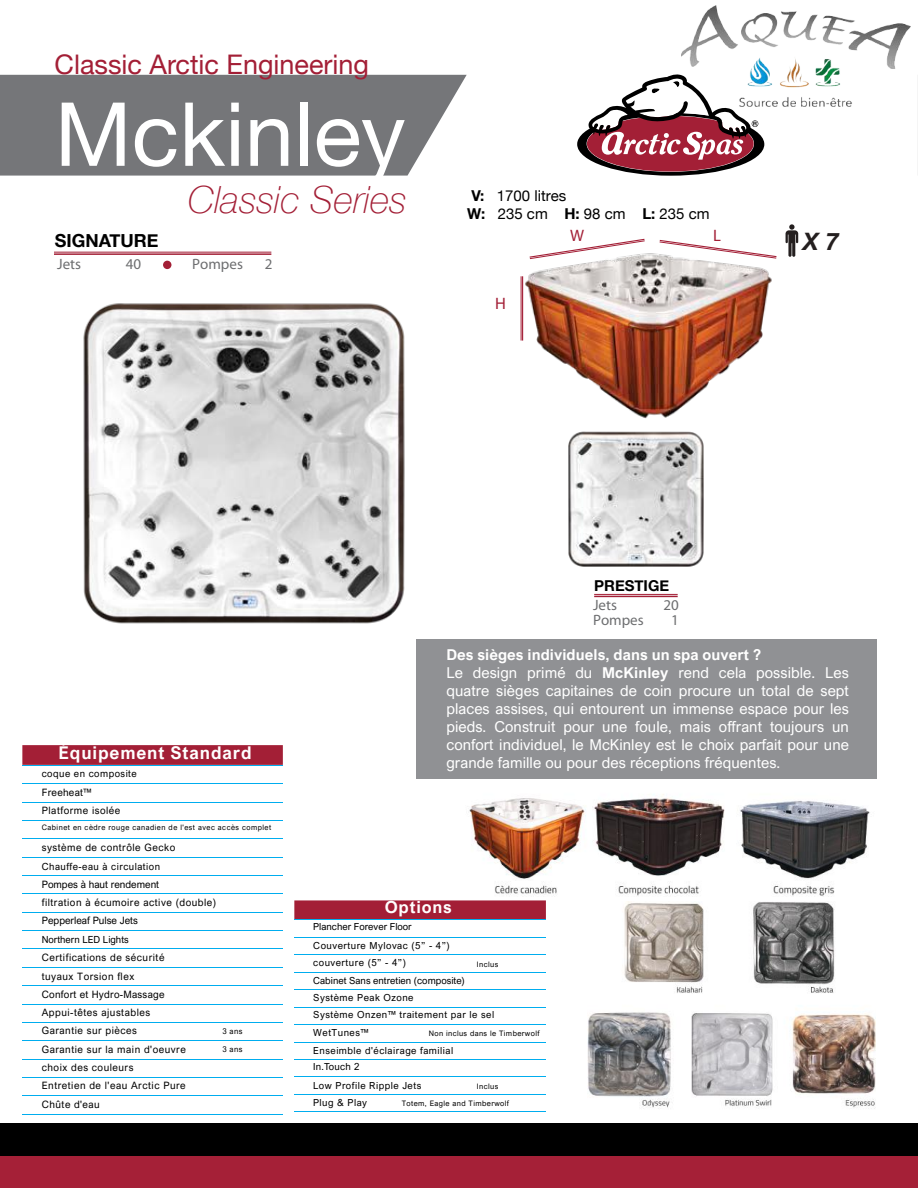
<style>
.page{position:relative;width:918px;height:1188px;background:#fff}
.page>*{position:absolute;margin:0;border:0;box-sizing:border-box;transform-origin:0 0}
.t1{font:88.5px "Helvetica Neue";color:#fff}
.t2{font:italic 100 37.5px "Helvetica Neue";color:#a31f36}
.t3{font:27px "Helvetica Neue";color:#a31f36}
.t4{font:italic 700 24px "Helvetica Neue";color:#241f1f}
.t5{font:700 18px "Helvetica Neue";color:#000}
.t6{font:700 17.55px "Arial Nova";letter-spacing:.05em;color:#fff}
.t7{font:700 16.8px "Arial Nova";letter-spacing:.05em;color:#fff}
.t8{font:16.65px "Myriad Pro";color:#a31f36}
.t9{font:15px/18px "Arial Nova";letter-spacing:.005em;color:#fff}
.t10{font:15px/18px "Helvetica Neue";color:#000}
.t11{font:15px "Myriad Pro";color:#6d6e70}
.t12{font:700 15px "Helvetica Neue";color:#000}
.t13{font:10.2px/17.7px "Arial Nova";letter-spacing:.05em;color:#000}
.t14{font:10.2px "Arial Nova";color:#000}
.t15{font:10.2px "Arial Nova";letter-spacing:.025em;color:#000}
.t16{font:9.75px/18.1px "Arial Nova";letter-spacing:.05em;color:#000}
.t17{font:9.75px/18.6px "Arial Nova";color:#000}
.t18{font:7.95px "Arial Nova";letter-spacing:.05em;color:#000}
.t19{font:7.5px "Arial Nova";letter-spacing:.05em;color:#000}
.s1{font-weight:700}
</style>
<div class="page">
<div style="left:0;top:1124px;width:918px;height:32px;background:#000"></div>
<div style="left:0;top:1156px;width:918px;height:32px;background:#a52037"></div>
<div style="left:22px;top:745px;width:261px;height:20px;background:#a31f36"></div>
<hr style="left:23px;top:765px;width:260px;height:1px;background:#00adef">
<hr style="left:23px;top:783px;width:260px;height:1px;background:#00adef">
<hr style="left:23px;top:802px;width:260px;height:1px;background:#00adef">
<hr style="left:23px;top:820px;width:260px;height:1px;background:#00adef">
<hr style="left:23px;top:838px;width:260px;height:1px;background:#00adef">
<hr style="left:23px;top:857px;width:260px;height:1px;background:#00adef">
<hr style="left:23px;top:875px;width:260px;height:1px;background:#00adef">
<hr style="left:23px;top:893px;width:260px;height:1px;background:#00adef">
<hr style="left:23px;top:912px;width:260px;height:1px;background:#00adef">
<hr style="left:23px;top:930px;width:260px;height:1px;background:#00adef">
<hr style="left:23px;top:949px;width:260px;height:1px;background:#00adef">
<hr style="left:23px;top:985px;width:260px;height:1px;background:#00adef">
<hr style="left:23px;top:1004px;width:260px;height:1px;background:#00adef">
<hr style="left:23px;top:1022px;width:260px;height:1px;background:#00adef">
<hr style="left:23px;top:1040px;width:260px;height:1px;background:#00adef">
<hr style="left:23px;top:1059px;width:260px;height:1px;background:#00adef">
<hr style="left:23px;top:1077px;width:260px;height:1px;background:#00adef">
<hr style="left:23px;top:1095px;width:260px;height:1px;background:#00adef">
<hr style="left:23px;top:1114px;width:260px;height:1px;background:#00adef">
<hr style="left:23px;top:967px;width:260px;height:1px;background:#00adef">
<div style="left:294px;top:900px;width:252px;height:19px;background:#a31f36"></div>
<hr style="left:294px;top:919px;width:252px;height:1px;background:#00adef">
<hr style="left:294px;top:937px;width:252px;height:1px;background:#00adef">
<hr style="left:294px;top:954px;width:252px;height:1px;background:#00adef">
<hr style="left:294px;top:972px;width:252px;height:1px;background:#00adef">
<hr style="left:294px;top:989px;width:252px;height:1px;background:#00adef">
<hr style="left:294px;top:1007px;width:252px;height:1px;background:#00adef">
<hr style="left:294px;top:1024px;width:252px;height:1px;background:#00adef">
<hr style="left:294px;top:1112px;width:252px;height:1px;background:#00adef">
<hr style="left:294px;top:1059px;width:252px;height:1px;background:#00adef">
<hr style="left:294px;top:1077px;width:252px;height:1px;background:#00adef">
<hr style="left:294px;top:1094px;width:252px;height:1px;background:#00adef">
<hr style="left:294px;top:1042px;width:252px;height:1px;background:#00adef">
<svg style="left:0;top:75px;width:467px;height:101px;background:#7e7f82"></svg>
<svg style="left:577px;top:74px;width:188px;height:102px"></svg>
<div style="left:417px;top:639px;width:460px;height:140px;background:#909194"></div>
<svg style="left:786px;top:224px;width:12px;height:33px"></svg>
<hr style="left:54px;top:252px;width:217px;height:1px;background:#a31f36">
<hr style="left:54px;top:253px;width:217px;height:2px;background:#a31f36">
<div style="left:163px;top:261px;width:8px;height:8px;background:#a31f36;border-radius:50%"></div>
<hr style="left:594px;top:594px;width:84px;height:1px;background:#a31f36">
<hr style="left:594px;top:596px;width:84px;height:1px;background:#a31f36">
<img style="left:523px;top:253px;width:249px;height:166px">
<svg style="left:528px;top:238px;width:118px;height:21px"></svg>
<svg style="left:659px;top:240px;width:118px;height:19px"></svg>
<hr style="left:521px;top:276px;width:1px;height:65px;background:#a31f36">
<hr style="left:522px;top:276px;width:1px;height:65px;background:#a31f36">
<img style="left:83px;top:303px;width:322px;height:321px">
<img style="left:568px;top:431px;width:136px;height:136px">
<img style="left:682px;top:5px;width:229px;height:101px">
<img style="left:469px;top:794px;width:401px;height:102px">
<img style="left:587px;top:901px;width:288px;height:208px">
<h3 class="t3" style="left:55px;top:45px;width:316px">Classic Arctic Engineering</h3>
<h1 class="t1" style="left:55px;top:71px;width:352px">Mckinley</h1>
<h2 class="t2" style="left:188px;top:170px;width:220px">Classic Series</h2>
<p class="t5" style="left:55px;top:226px;width:105px">SIGNATURE</p>
<p class="t11" style="left:57px;top:255px;width:25px">Jets</p>
<p class="t11" style="left:126px;top:255px;width:17px">40</p>
<p class="t11" style="left:265px;top:255px;width:9px">2</p>
<p class="t10" style="left:467px;top:187px;width:244px"><span class="s1">V:</span> 1700 litres<br><span class="s1">W:</span> 235 cm <span class="s1">H:</span> 98 cm <span class="s1">L:</span> 235 cm</p>
<p class="t8" style="left:495px;top:293px;width:12px">H</p>
<p class="t8" style="left:570px;top:225px;width:16px">W</p>
<p class="t8" style="left:713px;top:225px;width:9px">L</p>
<h3 class="t4" style="left:803px;top:223px;width:38px">X 7</h3>
<p class="t6" style="left:58px;top:743px;width:195px">Équipement Standard</p>
<p class="t16" style="left:42px;top:765px;width:97px">coque en composite</p>
<p class="t13" style="left:42px;top:783px;width:80px">Freeheat™<br>Platforme isolée</p>
<p class="t19" style="left:42px;top:823px;width:231px">Cabinet en cèdre rouge canadien de l'est avec accès complet</p>
<p class="t13" style="left:42px;top:838px;width:135px">système de contrôle Gecko</p>
<p class="t16" style="left:42px;top:857px;width:120px">Chauffe-eau à circulation</p>
<p class="t14" style="left:42px;top:879px;width:119px">Pompes à haut rendement</p>
<p class="t12" style="left:594px;top:574px;width:76px">PRESTIGE</p>
<p class="t11" style="left:593px;top:596px;width:25px">Jets</p>
<p class="t11" style="left:663px;top:596px;width:17px">20</p>
<p class="t11" style="left:593px;top:611px;width:52px">Pompes</p>
<p class="t11" style="left:671px;top:611px;width:9px">1</p>
<p class="t9" style="left:446px;top:646px;width:404px"><span class="s1">Des sièges individuels, dans un spa ouvert ?<br></span>Le design primé du <span class="s1">McKinley</span> rend cela possible. Les quatre sièges capitaines de coin procure un total de sept places assises, qui entourent un immense espace pour les pieds. Construit pour une foule, mais offrant toujours un confort individuel, le McKinley est le choix parfait pour une grande famille ou pour des réceptions fréquentes.</p>
<p class="t13" style="left:42px;top:893px;width:176px">filtration à écumoire active (double)</p>
<p class="t14" style="left:42px;top:915px;width:98px">Pepperleaf Pulse Jets</p>
<p class="t17" style="left:42px;top:930px;width:88px">Northern LED Lights</p>
<p class="t13" style="left:42px;top:948px;width:124px;line-height:18.6px">Certifications de sécurité tuyaux Torsion flex</p>
<p class="t13" style="left:42px;top:1004px;width:110px">Appui-têtes ajustables</p>
<p class="t15" style="left:42px;top:988px;width:124px">Confort et Hydro-Massage</p>
<p class="t13" style="left:42px;top:1022px;width:97px">Garantie sur pièces</p>
<p class="t18" style="left:222px;top:1027px;width:22px">3 ans</p>
<p class="t13" style="left:42px;top:1040px;width:146px">Garantie sur la main d'oeuvre</p>
<p class="t18" style="left:222px;top:1045px;width:22px">3 ans</p>
<p class="t13" style="left:42px;top:1058px;width:93px">choix des couleurs</p>
<p class="t13" style="left:42px;top:1076px;width:146px;line-height:18.5px">Entretien de l'eau Arctic Pure<br>Chûte d'eau</p>
<p class="t7" style="left:385px;top:898px;width:69px">Options</p>
<p class="t17" style="left:313px;top:918px;width:138px">Plancher Forever Floor<br>Couverture Mylovac (5” - 4”)</p>
<p class="t17" style="left:313px;top:972px;width:153px;line-height:17px">Cabinet Sans entretien (composite)<br>Système Peak Ozone</p>
<p class="t16" style="left:313px;top:954px;width:94px">couverture (5” - 4”)</p>
<p class="t19" style="left:477px;top:960px;width:23px">Inclus</p>
<p class="t16" style="left:313px;top:1006px;width:182px">Système Onzen™ traitement par le sel</p>
<p class="t16" style="left:313px;top:1023px;width:57px">WetTunes™</p>
<p class="t19" style="left:429px;top:1029px;width:112px">Non inclus dans le Timberwolf</p>
<p class="t16" style="left:313px;top:1041px;width:141px">Enseimble d'éclairage familial</p>
<p class="t16" style="left:313px;top:1058px;width:110px">In.Touch 2<br>Low Profile Ripple Jets</p>
<p class="t19" style="left:477px;top:1082px;width:23px">Inclus</p>
<p class="t16" style="left:313px;top:1093px;width:55px">Plug &amp; Play</p>
<p class="t19" style="left:402px;top:1099px;width:109px">Totem, Eagle and Timberwolf</p>
</div>
